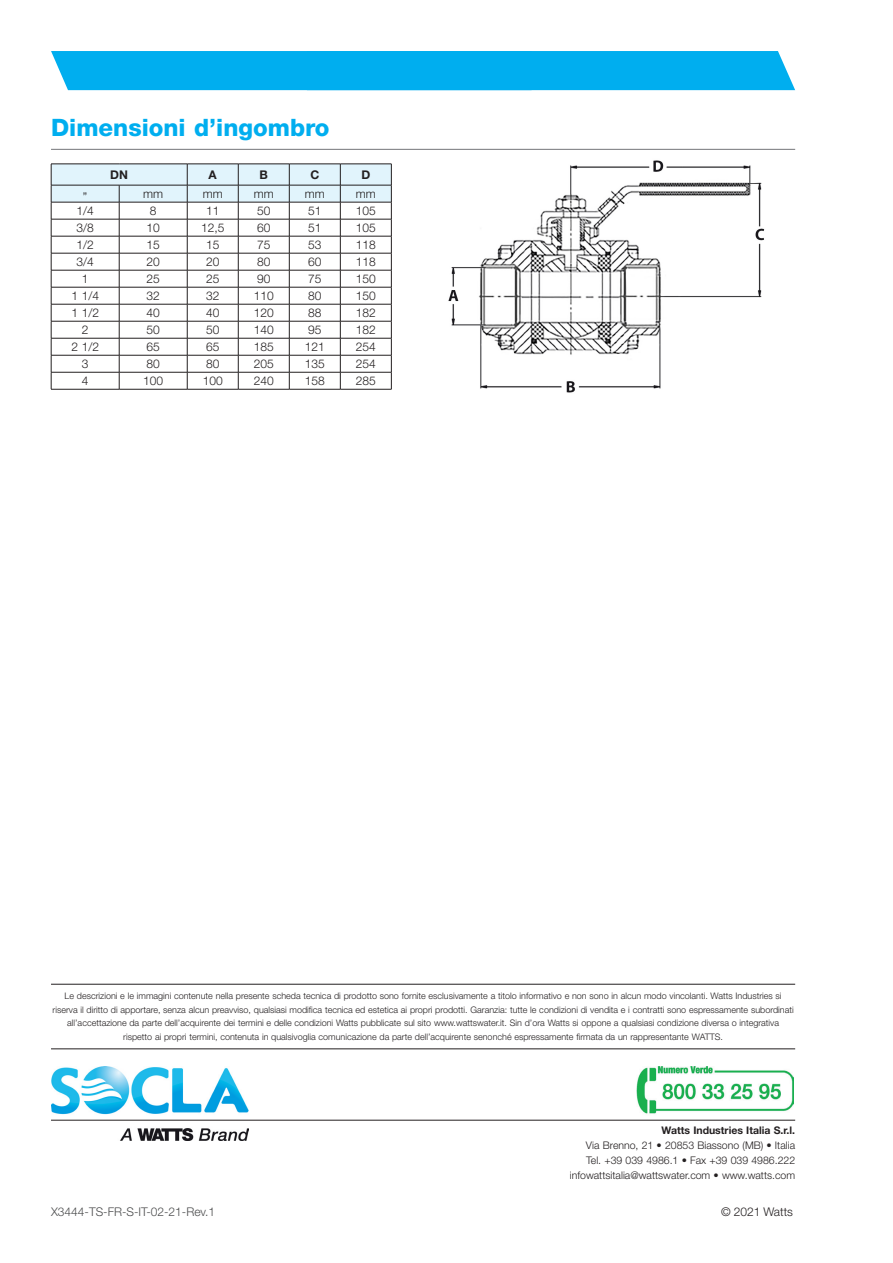
<style>
.page{position:relative;width:893px;height:1263px;background:#fff}
.page>*{position:absolute;margin:0;border:0;box-sizing:border-box;transform-origin:0 0}
.Normale{font:800 24px "Helvetica Neue LT Std";color:#00aeef}
.Normal_e{font:300 12px "Helvetica Neue LT Std";color:#231f20}
.t1{font:300 12px "Helvetica Neue LT Std";color:#4b4c4d}
.Normal_e-2{font:700 12px "Helvetica Neue LT Std";color:#231f20}
.t2{font:300 10.5px "Helvetica Neue LT Std";color:#231f20}
.t3{font:700 10.5px "Helvetica Neue LT Std";color:#231f20}
.t4{font:300 9px/13.5px "Helvetica Neue LT Std";color:#231f20;text-align:center}
</style>
<div class="page">
<div style="left:51px;top:51px;width:744px;height:39px;background:#00aeef"></div>
<hr style="left:51px;top:984px;width:744px;height:1px;background:#231f20">
<hr style="left:51px;top:1048px;width:744px;height:1px;background:#231f20">
<img style="left:51px;top:1066px;width:197px;height:75px">
<hr style="left:51px;top:1120px;width:744px;height:1px;background:#231f20">
<hr style="left:51px;top:149px;width:744px;height:1px;background:#757679">
<svg style="left:51px;top:164px;width:341px;height:225px"></svg>
<hr style="left:51px;top:389px;width:68px;height:1px;background:#231f20">
<hr style="left:119px;top:389px;width:68px;height:1px;background:#231f20">
<hr style="left:187px;top:389px;width:51px;height:1px;background:#231f20">
<hr style="left:238px;top:389px;width:51px;height:1px;background:#231f20">
<hr style="left:289px;top:389px;width:51px;height:1px;background:#231f20">
<hr style="left:340px;top:389px;width:51px;height:1px;background:#231f20">
<img style="left:448px;top:160px;width:317px;height:233px">
<img style="left:636px;top:1066px;width:158px;height:48px">
<p class="Normale" style="left:51px;top:113px;width:280px">Dimensioni d’ingombro</p>
<p class="Normal_e-2" style="left:110px;top:167px;width:19px">DN</p>
<p class="Normal_e-2" style="left:209px;top:167px;width:10px">A</p>
<p class="Normal_e-2" style="left:260px;top:167px;width:10px">B</p>
<p class="Normal_e-2" style="left:310px;top:167px;width:10px">C</p>
<p class="Normal_e-2" style="left:361px;top:167px;width:10px">D</p>
<p class="Normal_e" style="left:83px;top:189px;width:6px">”</p>
<p class="Normal_e" style="left:143px;top:186px;width:21px">mm</p>
<p class="Normal_e" style="left:203px;top:186px;width:21px">mm</p>
<p class="Normal_e" style="left:254px;top:186px;width:21px">mm</p>
<p class="Normal_e" style="left:305px;top:186px;width:21px">mm</p>
<p class="Normal_e" style="left:356px;top:186px;width:21px">mm</p>
<p class="Normal_e" style="left:77px;top:203px;width:19px">1/4</p>
<p class="Normal_e" style="left:150px;top:203px;width:8px">8</p>
<p class="Normal_e" style="left:206px;top:203px;width:15px">11</p>
<p class="Normal_e" style="left:257px;top:203px;width:15px">50</p>
<p class="Normal_e" style="left:308px;top:203px;width:15px">51</p>
<p class="Normal_e" style="left:356px;top:203px;width:22px">105</p>
<p class="Normal_e" style="left:77px;top:220px;width:19px">3/8</p>
<p class="Normal_e" style="left:147px;top:220px;width:15px">10</p>
<p class="Normal_e" style="left:201px;top:220px;width:25px">12,5</p>
<p class="Normal_e" style="left:257px;top:220px;width:15px">60</p>
<p class="Normal_e" style="left:308px;top:220px;width:15px">51</p>
<p class="Normal_e" style="left:356px;top:220px;width:22px">105</p>
<p class="Normal_e" style="left:77px;top:237px;width:19px">1/2</p>
<p class="Normal_e" style="left:147px;top:237px;width:15px">15</p>
<p class="Normal_e" style="left:206px;top:237px;width:15px">15</p>
<p class="Normal_e" style="left:257px;top:237px;width:15px">75</p>
<p class="Normal_e" style="left:308px;top:237px;width:15px">53</p>
<p class="Normal_e" style="left:356px;top:237px;width:22px">118</p>
<p class="Normal_e" style="left:77px;top:254px;width:19px">3/4</p>
<p class="Normal_e" style="left:147px;top:254px;width:15px">20</p>
<p class="Normal_e" style="left:206px;top:254px;width:15px">20</p>
<p class="Normal_e" style="left:257px;top:254px;width:15px">80</p>
<p class="Normal_e" style="left:308px;top:254px;width:15px">60</p>
<p class="Normal_e" style="left:356px;top:254px;width:22px">118</p>
<p class="Normal_e" style="left:82px;top:271px;width:8px">1</p>
<p class="Normal_e" style="left:147px;top:271px;width:15px">25</p>
<p class="Normal_e" style="left:206px;top:271px;width:15px">25</p>
<p class="Normal_e" style="left:257px;top:271px;width:15px">90</p>
<p class="Normal_e" style="left:308px;top:271px;width:15px">75</p>
<p class="Normal_e" style="left:356px;top:271px;width:22px">150</p>
<p class="Normal_e" style="left:71px;top:288px;width:29px">1 1/4</p>
<p class="Normal_e" style="left:147px;top:288px;width:15px">32</p>
<p class="Normal_e" style="left:206px;top:288px;width:15px">32</p>
<p class="Normal_e" style="left:254px;top:288px;width:22px">110</p>
<p class="Normal_e" style="left:308px;top:288px;width:15px">80</p>
<p class="Normal_e" style="left:356px;top:288px;width:22px">150</p>
<p class="Normal_e" style="left:71px;top:305px;width:29px">1 1/2</p>
<p class="Normal_e" style="left:147px;top:305px;width:15px">40</p>
<p class="Normal_e" style="left:206px;top:305px;width:15px">40</p>
<p class="Normal_e" style="left:254px;top:305px;width:22px">120</p>
<p class="Normal_e" style="left:308px;top:305px;width:15px">88</p>
<p class="Normal_e" style="left:356px;top:305px;width:22px">182</p>
<p class="Normal_e" style="left:82px;top:322px;width:8px">2</p>
<p class="Normal_e" style="left:147px;top:322px;width:15px">50</p>
<p class="Normal_e" style="left:206px;top:322px;width:15px">50</p>
<p class="Normal_e" style="left:254px;top:322px;width:22px">140</p>
<p class="Normal_e" style="left:308px;top:322px;width:15px">95</p>
<p class="Normal_e" style="left:356px;top:322px;width:22px">182</p>
<p class="Normal_e" style="left:71px;top:339px;width:29px">2 1/2</p>
<p class="Normal_e" style="left:147px;top:339px;width:15px">65</p>
<p class="Normal_e" style="left:206px;top:339px;width:15px">65</p>
<p class="Normal_e" style="left:254px;top:339px;width:22px">185</p>
<p class="Normal_e" style="left:305px;top:339px;width:22px">121</p>
<p class="Normal_e" style="left:356px;top:339px;width:22px">254</p>
<p class="Normal_e" style="left:82px;top:356px;width:8px">3</p>
<p class="Normal_e" style="left:147px;top:356px;width:15px">80</p>
<p class="Normal_e" style="left:206px;top:356px;width:15px">80</p>
<p class="Normal_e" style="left:254px;top:356px;width:22px">205</p>
<p class="Normal_e" style="left:305px;top:356px;width:22px">135</p>
<p class="Normal_e" style="left:356px;top:356px;width:22px">254</p>
<p class="Normal_e" style="left:82px;top:373px;width:8px">4</p>
<p class="Normal_e" style="left:143px;top:373px;width:22px">100</p>
<p class="Normal_e" style="left:203px;top:373px;width:22px">100</p>
<p class="Normal_e" style="left:254px;top:373px;width:22px">240</p>
<p class="Normal_e" style="left:305px;top:373px;width:22px">158</p>
<p class="Normal_e" style="left:356px;top:373px;width:22px">285</p>
<p class="t4" style="left:53px;top:989px;width:743px">Le descrizioni e le immagini contenute nella presente scheda tecnica di prodotto sono fornite esclusivamente a titolo informativo e non sono in alcun modo vincolanti. Watts Industries si riserva il diritto di apportare, senza alcun preavviso, qualsiasi modifica tecnica ed estetica ai propri prodotti. Garanzia: tutte le condizioni di vendita e i contratti sono espressamente subordinati all’accettazione da parte dell’acquirente dei termini e delle condizioni Watts pubblicate sul sito www.wattswater.it. Sin d’ora Watts si oppone a qualsiasi condizione diversa o integrativa rispetto ai propri termini, contenuta in qualsivoglia comunicazione da parte dell’acquirente senonché espressamente firmata da un rappresentante WATTS.</p>
<p class="t1" style="left:51px;top:1204px;width:166px">X3444-TS-FR-S-IT-02-21-Rev.1</p>
<p class="t3" style="left:661px;top:1124px;width:135px">Watts Industries Italia S.r.l.</p>
<p class="t2" style="left:586px;top:1139px;width:211px">Via Brenno, 21 • 20853 Biassono (MB) • Italia</p>
<p class="t2" style="left:586px;top:1154px;width:210px">Tel. +39 039 4986.1 • Fax +39 039 4986.222</p>
<p class="t2" style="left:570px;top:1169px;width:227px">infowattsitalia@wattswater.com • www.watts.com</p>
<p class="Normal_e" style="left:721px;top:1204px;width:73px">© 2021 Watts</p>
</div>
